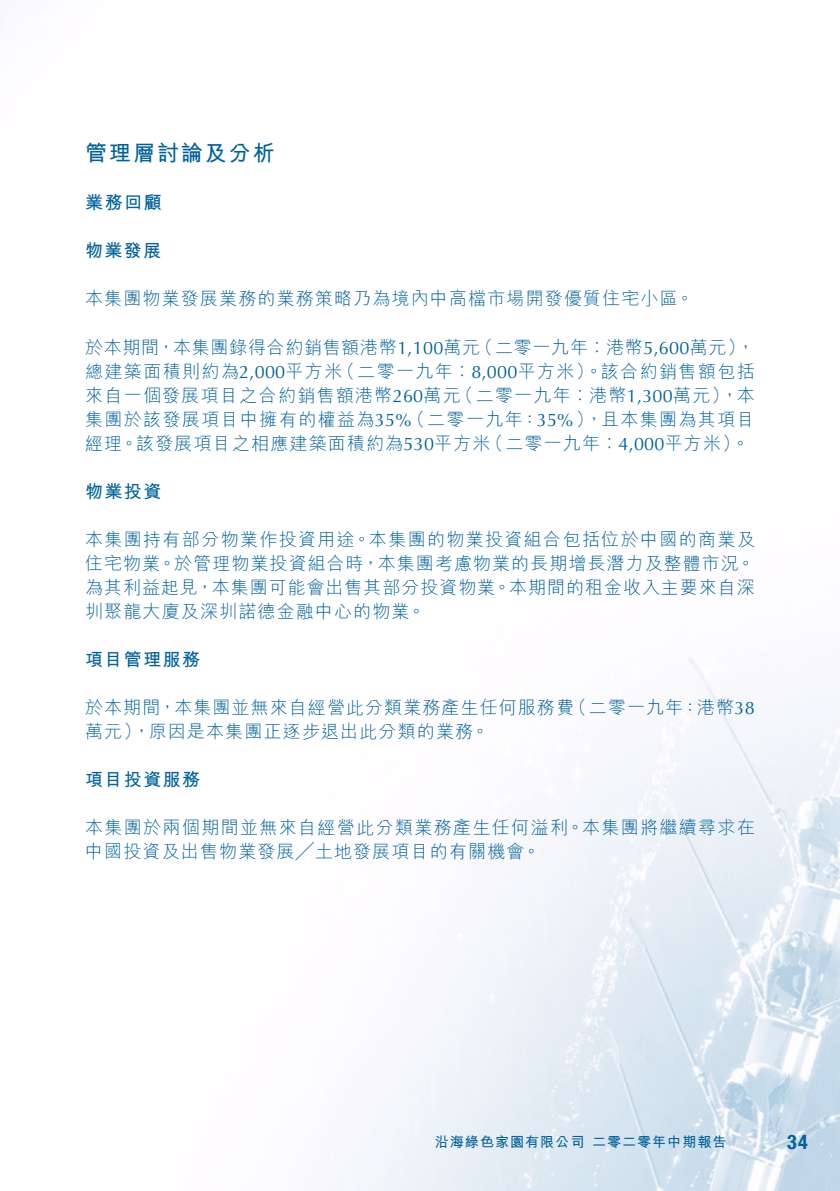
<style>
.page{position:relative;width:840px;height:1191px;background:#fff}
.page>*{position:absolute;margin:0;border:0;box-sizing:border-box;transform-origin:0 0}
.Heading_1{font:700 22px "M Hei HK";letter-spacing:.09em;color:#00619c}
.t1{font:700 condensed 20px "Helvetica Neue LT Std";color:#00619c}
.Body_Text{font:300 18px/24px "M Hei HK";letter-spacing:.065em;color:#00619c}
.Body_Text-2{font:300 18px/24px "M Hei HK";letter-spacing:.04em;color:#00619c}
.Heading_3{font:700 18px "M Hei HK";letter-spacing:.08em;color:#00619c}
.Heading_2{font:700 18px "M Hei HK";color:#00619c}
.t2{font:700 14px "M Hei HK";letter-spacing:.075em;color:#00619c}
.s1{font-family:"Optima LT Std";font-weight:400}
</style>
<div class="page">
<img style="left:361px;top:657px;width:478px;height:534px">
<p class="Heading_1" style="left:85px;top:137px;width:191px">管理層討論及分析</p>
<p class="Heading_2" style="left:85px;top:190px;width:78px">業務回顧</p>
<p class="Heading_3" style="left:85px;top:238px;width:78px">物業發展</p>
<p class="Body_Text" style="left:85px;top:287px;width:610px">本集團物業發展業務的業務策略乃為境內中高檔市場開發優質住宅小區。</p>
<p class="Body_Text-2" style="left:475px;top:335px;width:281px">（二零一九年︰港幣<span class="s1">5,600</span>萬元，(</p>
<p class="Body_Text-2" style="left:337px;top:335px;width:419px;text-indent:-252px">於本期間，本集團錄得合約銷售額港幣<span class="s1">1,100</span>萬元<br>（二零一九年︰<span class="s1">8,000</span>平方米）。該合約銷售額包括</p>
<p class="Body_Text" style="left:85px;top:359px;width:259px">總建築面積則約為<span class="s1">2,000</span>平方米</p>
<p class="Body_Text" style="left:455px;top:383px;width:300px">（二零一九年︰港幣<span class="s1">1,300</span>萬元，）本</p>
<p class="Body_Text" style="left:407px;top:383px;width:349px;text-indent:-322px">來自一個發展項目之合約銷售額港幣<span class="s1">260</span>萬元<br>（二零一九年：<span class="s1">35%</span> ，）且本集團為其項目</p>
<p class="Body_Text" style="left:85px;top:407px;width:327px">集團於該發展項目中擁有的權益為<span class="s1">35%</span></p>
<p class="Body_Text" style="left:485px;top:431px;width:265px">（二零一九年︰<span class="s1">4,000</span>平方米。(</p>
<p class="Body_Text" style="left:85px;top:431px;width:407px">經理。該發展項目之相應建築面積約為<span class="s1">530</span>平方米</p>
<p class="Heading_3" style="left:85px;top:478px;width:78px">物業投資</p>
<p class="Body_Text" style="left:85px;top:527px;width:671px;text-align:justify">本集團持有部分物業作投資用途。本集團的物業投資組合包括位於中國的商業及住宅物業。於管理物業投資組合時，本集團考慮物業的長期增長潛力及整體市況。為其利益起見，本集團可能會出售其部分投資物業。本期間的租金收入主要來自深圳聚龍大廈及深圳諾德金融中心的物業。</p>
<p class="Heading_3" style="left:85px;top:646px;width:117px">項目管理服務</p>
<p class="Body_Text" style="left:568px;top:695px;width:187px">（二零一九年：港幣<span class="s1">38</span></p>
<p class="Body_Text" style="left:85px;top:695px;width:490px">於本期間，本集團並無來自經營此分類業務產生任何服務費萬元，）原因是本集團正逐步退出此分類的業務。</p>
<p class="Heading_3" style="left:85px;top:766px;width:117px">項目投資服務</p>
<p class="Body_Text" style="left:85px;top:815px;width:671px">本集團於兩個期間並無來自經營此分類業務產生任何溢利。本集團將繼續尋求在中國投資及出售物業發展╱土地發展項目的有關機會。</p>
<p class="t2" style="left:434px;top:1131px;width:151px">沿海綠色家園有限公司</p>
<p class="t2" style="left:591px;top:1131px;width:136px">二零二零年中期報告</p>
<p class="t1" style="left:786px;top:1130px;width:22px">34</p>
</div>
